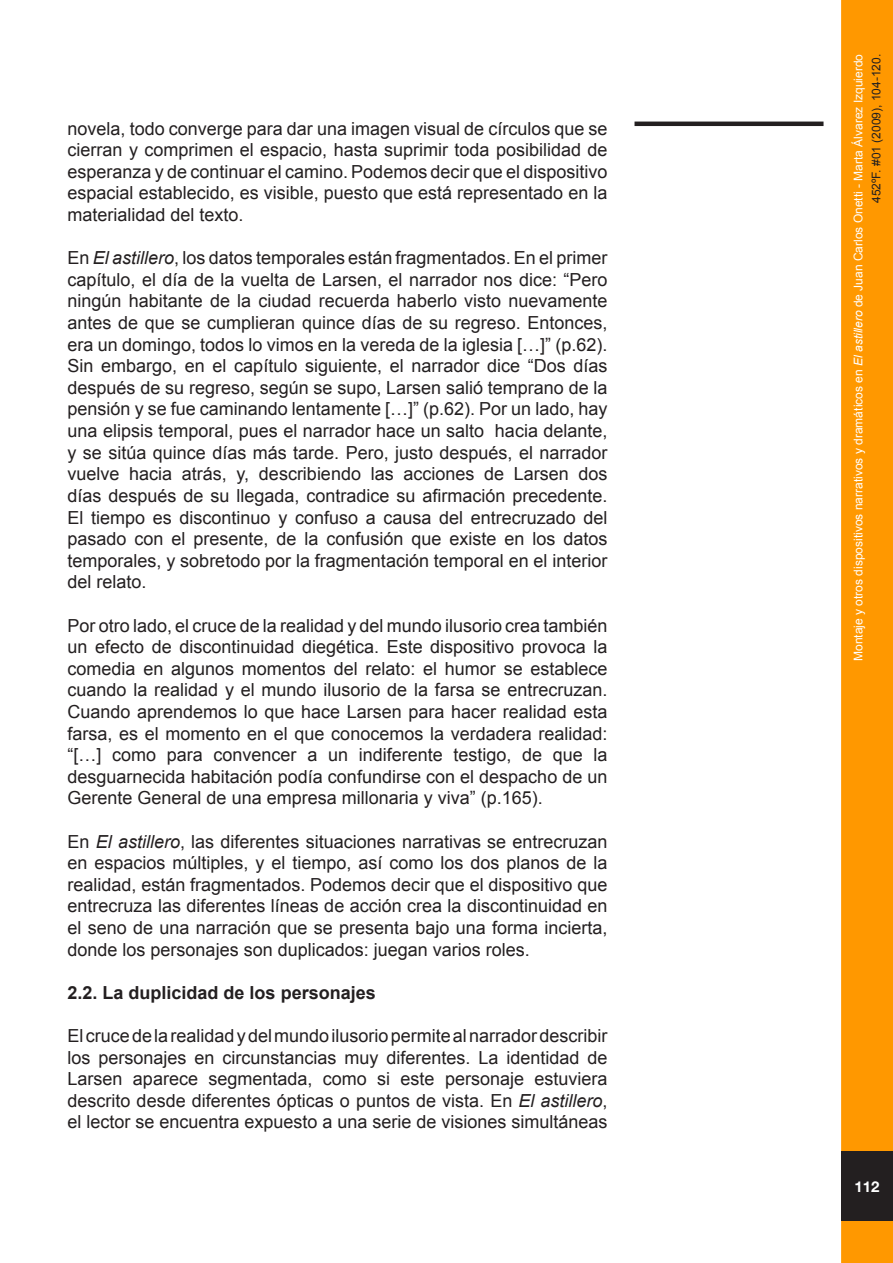
<style>
.page{position:relative;width:893px;height:1263px;background:#fff}
.page>*{position:absolute;margin:0;border:0;box-sizing:border-box;transform-origin:0 0}
.Estilo_de_párrafo_1{font:18px/21.6px "Arial";color:#231f20;text-align:justify}
.Estilo_de_párrafo_1-2{font:700 18px "Arial";color:#231f20}
.t1{font:700 15px "Helvetica Neue";color:#fff}
.t2{font:12px/18px "Arial";color:#fff;text-align:right}
.s1{font-style:italic}
.s2{color:#fdfdfd}
.s3{color:#231f20}
</style>
<div class="page">
<div style="left:841px;top:0;width:52px;height:1263px;background:#ff9800;border:3px solid #ff9800"></div>
<div style="left:841px;top:1151px;width:52px;height:70px;background:#231f20"></div>
<hr style="left:634px;top:122px;width:189px;height:4px;background:#231f20">
<p class="Estilo_de_párrafo_1" style="left:68px;top:118px;width:541px">novela, todo converge para dar una imagen visual de círculos que se cierran y comprimen el espacio, hasta suprimir toda posibilidad de esperanza y de continuar el camino. Podemos decir que el dispositivo espacial establecido, es visible, puesto que está representado en la materialidad del texto.</p>
<p class="Estilo_de_párrafo_1" style="left:68px;top:247px;width:541px">En <span class="s1">El astillero</span>, los datos temporales están fragmentados. En el primer capítulo, el día de la vuelta de Larsen, el narrador nos dice: “Pero ningún habitante de la ciudad recuerda haberlo visto nuevamente antes de que se cumplieran quince días de su regreso. Entonces, era un domingo, todos lo vimos en la vereda de la iglesia […]” (p.62).<br>Sin embargo, en el capítulo siguiente, el narrador dice “Dos días después de su regreso, según se supo, Larsen salió temprano de la pensión y se fue caminando lentamente […]” (p.62). Por un lado, hay una elipsis temporal, pues el narrador hace un salto hacia delante, y se sitúa quince días más tarde. Pero, justo después, el narrador vuelve hacia atrás, y, describiendo las acciones de Larsen dos días después de su llegada, contradice su afirmación precedente.<br>El tiempo es discontinuo y confuso a causa del entrecruzado del pasado con el presente, de la confusión que existe en los datos temporales, y sobretodo por la fragmentación temporal en el interior del relato.</p>
<p class="Estilo_de_párrafo_1" style="left:68px;top:615px;width:541px">Por otro lado, el cruce de la realidad y del mundo ilusorio crea también un efecto de discontinuidad diegética. Este dispositivo provoca la comedia en algunos momentos del relato: el humor se establece cuando la realidad y el mundo ilusorio de la farsa se entrecruzan.<br>Cuando aprendemos lo que hace Larsen para hacer realidad esta farsa, es el momento en el que conocemos la verdadera realidad: “[…] como para convencer a un indiferente testigo, de que la desguarnecida habitación podía confundirse con el despacho de un Gerente General de una empresa millonaria y viva” (p.165).</p>
<p class="Estilo_de_párrafo_1" style="left:68px;top:831px;width:541px">En <span class="s1">El astillero</span>, las diferentes situaciones narrativas se entrecruzan en espacios múltiples, y el tiempo, así como los dos planos de la realidad, están fragmentados. Podemos decir que el dispositivo que entrecruza las diferentes líneas de acción crea la discontinuidad en el seno de una narración que se presenta bajo una forma incierta, donde los personajes son duplicados: juegan varios roles.</p>
<p class="Estilo_de_párrafo_1-2" style="left:68px;top:980px;width:310px">2.2. La duplicidad de los personajes</p>
<p class="Estilo_de_párrafo_1" style="left:68px;top:1025px;width:541px">El cruce de la realidad y del mundo ilusorio permite al narrador describir los personajes en circunstancias muy diferentes. La identidad de Larsen aparece segmentada, como si este personaje estuviera descrito desde diferentes ópticas o puntos de vista. En <span class="s1">El astillero</span>, el lector se encuentra expuesto a una serie de visiones simultáneas</p>
<p class="t2" style="left:849px;top:661px;width:608px;rotate:-90deg">Montaje y otros dispositivos narrativos y dramáticos en <span class="s1">El astillero</span> de Juan Carlos Onetti <span class="s2">- Marta Álvarez Izquierdo<br></span><span class="s3">452ºF. #01 (2009), 104-120.</span></p>
<p class="t1" style="left:854px;top:1177px;width:27px">112</p>
</div>
